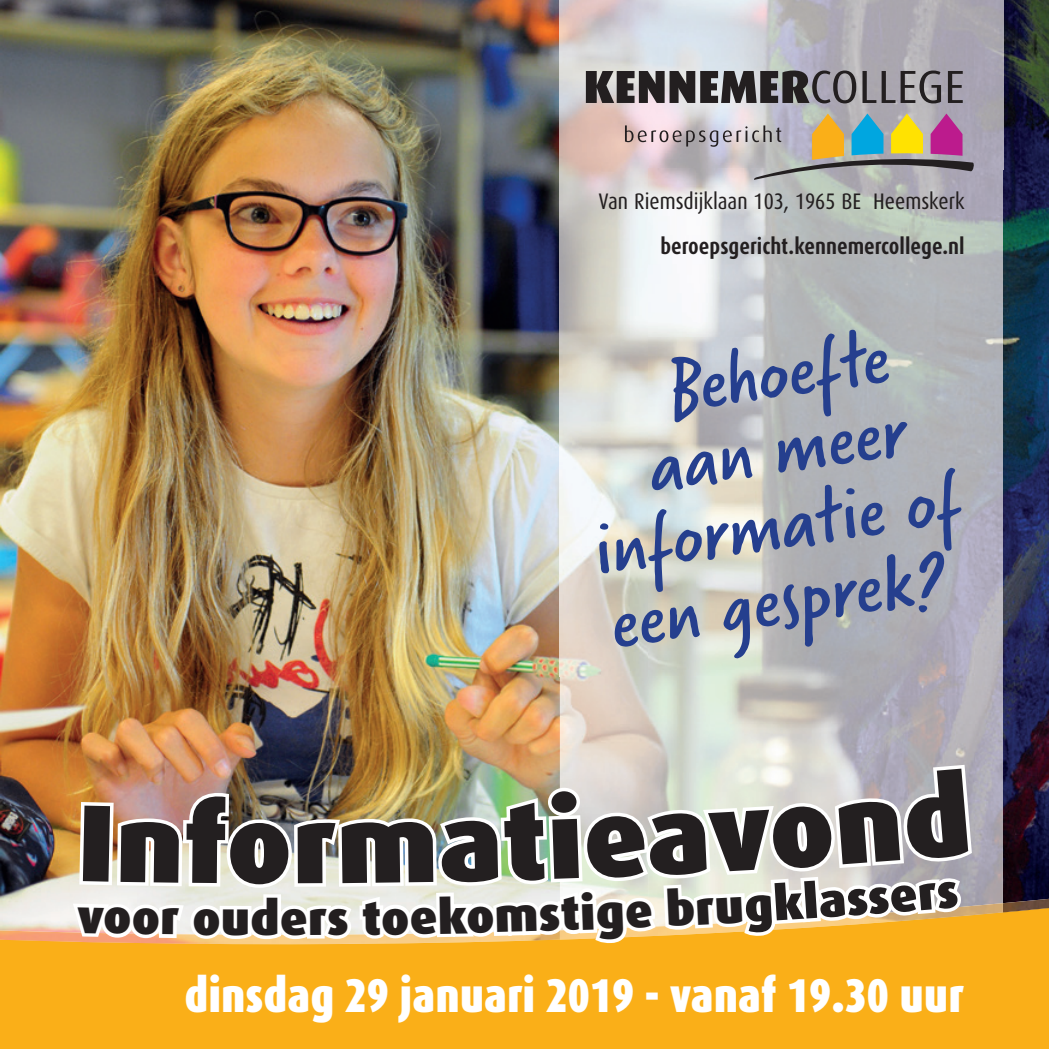
<style>
.page{position:relative;width:1049px;height:1049px;background:#fff}
.page>*{position:absolute;margin:0;border:0;box-sizing:border-box;transform-origin:0 0}
.t1{font:900 109.75px "Dax";color:#231f20}
.t2{font:italic 82.5px/75px "Verveine";color:#253f8e;text-align:center}
.t3{font:900 47.5px "Dax Condensed";color:#fff}
.t4{font:900 47.5px "Dax";letter-spacing:.01em;color:#231f20}
.t5{font:22.5px "Dax Condensed";color:#231f20}
.t6{font:700 22.5px "Dax Condensed";color:#231f20}
</style>
<div class="page">
<img style="left:0;top:0;width:1049px;height:869px">
<img style="left:649px;top:0;width:354px;height:869px">
<img style="left:560px;top:0;width:89px;height:761px">
<svg style="left:0;top:869px;width:1049px;height:180px;background:#dca33b"></svg>
<svg style="left:586px;top:71px;width:270px;height:32px;background:#5d5a5c"></svg>
<svg style="left:862px;top:71px;width:79px;height:32px;background:#827e83"></svg>
<svg style="left:948px;top:71px;width:15px;height:32px"></svg>
<svg style="left:625px;top:114px;width:350px;height:66px;background:#b4aaa6"></svg>
<svg style="left:68px;top:761px;width:910px;height:288px"></svg>
<p class="t5" style="left:599px;top:191px;width:367px">Van Riemsdijklaan 103, 1965 BE Heemskerk</p>
<p class="t6" style="left:660px;top:236px;width:306px">beroepsgericht.kennemercollege.nl</p>
<p class="t2" style="left:568px;top:371px;width:371px;rotate:-8deg">Behoefte<br>aan meer informatie of een gesprek?</p>
<h1 class="t1" style="left:227px;top:794px;width:111px">or</h1>
<p class="t4" style="left:78px;top:894px;width:145px;rotate:1deg">voor o</p>
<p class="t4" style="left:221px;top:896px;width:130px">uders</p>
<p class="t4" style="left:361px;top:896px;width:134px;rotate:-1deg">toeko</p>
<p class="t4" style="left:494px;top:894px;width:160px;rotate:-2deg">mstige</p>
<p class="t4" style="left:665px;top:888px;width:109px;rotate:-3deg">brug</p>
<p class="t4" style="left:772px;top:882px;width:118px;rotate:-4deg">klass</p>
<p class="t3" style="left:184px;top:973px;width:781px">dinsdag 29 januari 2019 - vanaf 19.30 uur</p>
</div>
